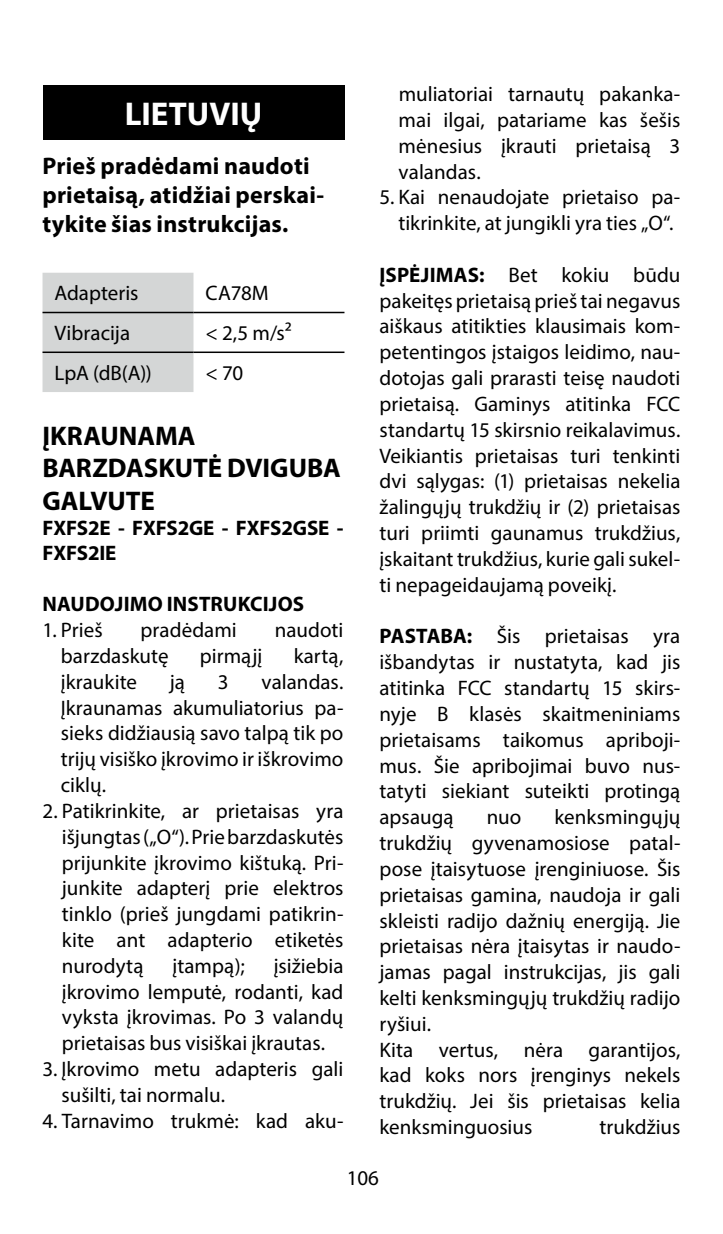
<style>
.page{position:relative;width:723px;height:1234px;background:#fff}
.page>*{position:absolute;margin:0;border:0;box-sizing:border-box;transform-origin:0 0}
.t1{font:700 33px "Myriad Pro";color:#fff}
.t2{font:700 27px/32.4px "Myriad Pro";color:#000}
.t3{font:700 24px/28.8px "Myriad Pro";letter-spacing:.01em;color:#000}
.t4{font:21px/25.8px "Myriad Pro";color:#000;text-align:justify}
.t5{font:700 21px/25.2px "Myriad Pro";letter-spacing:-.01em;color:#000}
.s1{font-family:"Myriad Pro Regular 3"}
.s2{font-weight:700}
</style>
<div class="page">
<div style="left:43px;top:85px;width:301px;height:54px;background:#000"></div>
<div style="left:43px;top:273px;width:150px;height:119px;background:#d4d6d6"></div>
<hr style="left:43px;top:312px;width:150px;height:1px;background:#000">
<hr style="left:193px;top:312px;width:151px;height:1px;background:#000">
<hr style="left:43px;top:351px;width:150px;height:2px;background:#000">
<hr style="left:193px;top:351px;width:151px;height:2px;background:#000">
<h1 class="t1" style="left:125px;top:92px;width:139px">LIETUVIŲ</h1>
<p class="t3" style="left:43px;top:151px;width:283px">Prieš pradėdami naudoti prietaisą, atidžiai perskai&shy;tykite šias instrukcijas.</p>
<p class="t4" style="left:55px;top:280px;width:86px">Adapteris</p>
<p class="t4" style="left:205px;top:280px;width:65px">CA78M</p>
<p class="t4" style="left:55px;top:320px;width:77px">Vibracija</p>
<p class="t4" style="left:205px;top:320px;width:88px">&lt; 2,5 m/s²</p>
<p class="t4" style="left:55px;top:360px;width:99px">LpA (dB(A))</p>
<p class="t4" style="left:205px;top:360px;width:39px">&lt; 70</p>
<p class="t2" style="left:43px;top:418px;width:300px">ĮKRAUNAMA<br>BARZDASKUTĖ DVIGUBA<br>GALVUTE</p>
<p class="t5" style="left:43px;top:514px;width:302px">FXFS2E - FXFS2GE - FXFS2GSE -<br>FXFS2IE</p>
<p class="t5" style="left:43px;top:590px;width:263px">NAUDOJIMO INSTRUKCIJOS</p>
<p class="t4" style="left:43px;top:616px;width:62px">1. Prieš</p>
<p class="t4" style="left:140px;top:616px;width:98px">prad<span class="s1">ė</span>dami</p>
<p class="t4" style="left:275px;top:616px;width:70px">naudoti</p>
<p class="t4" style="left:61px;top:642px;width:109px">barzdaskutę</p>
<p class="t4" style="left:200px;top:642px;width:64px">pirmąj<span class="s1">į</span></p>
<p class="t4" style="left:294px;top:642px;width:51px">kartą,</p>
<p class="t4" style="left:61px;top:668px;width:78px"><span class="s1">į</span>kraukite</p>
<p class="t4" style="left:170px;top:668px;width:17px">ją</p>
<p class="t4" style="left:218px;top:668px;width:12px">3</p>
<p class="t4" style="left:61px;top:668px;width:284px;text-indent:201px">valandas.<br><span class="s1">Į</span>kraunamas akumuliatorius pa&shy;sieks didžiausią savo talpą tik po trij<span class="s1">ų</span> visiško <span class="s1">į</span>krovimo ir iškrovimo cikl<span class="s1">ų</span>.</p>
<p class="t4" style="left:62px;top:797px;width:283px;text-indent:-19px">2. Patikrinkite, ar prietaisas yra išjungtas („O“). Prie barzdaskut<span class="s1">ė</span>s prijunkite <span class="s1">į</span>krovimo kištuką. Pri&shy;junkite adapter<span class="s1">į</span> prie elektros tinklo (prieš jungdami patikrin&shy;kite ant adapterio etiket<span class="s1">ė</span>s nurodytą</p>
<p class="t4" style="left:62px;top:952px;width:283px;text-indent:212px"><span class="s1">į</span>sižiebia <span class="s1">į</span>krovimo lemput<span class="s1">ė</span>, rodanti, kad vyksta <span class="s1">į</span>krovimas. Po 3 valand<span class="s1">ų </span>prietaisas bus visiškai <span class="s1">į</span>krautas.</p>
<p class="t4" style="left:62px;top:1055px;width:283px;text-indent:-19px">3. <span class="s1">Į</span>krovimo metu adapteris gali sušilti, tai normalu.</p>
<p class="t4" style="left:42px;top:1107px;width:302px">4. Tarnavimo trukm<span class="s1">ė</span>: kad aku-</p>
<p class="t4" style="left:172px;top:952px;width:74px"><span class="s1">į</span>tampą);</p>
<p class="t4" style="left:399px;top:81px;width:283px">muliatoriai tarnaut<span class="s1">ų</span> pakanka&shy;mai ilgai, patariame kas šešis m<span class="s1">ė</span>nesius <span class="s1">į</span>krauti prietaisą 3 valandas.</p>
<p class="t4" style="left:379px;top:184px;width:302px;text-align:center">5. Kai nenaudojate prietaiso pa&shy;tikrinkite, at jungikli yra ties „O“.</p>
<p class="t4" style="left:379px;top:261px;width:302px"><span class="s2">ĮSPĖJIMAS:</span> Bet kokiu b<span class="s1">ū</span>du pakeitęs prietaisą prieš tai negavus aiškaus atitikties klausimais kom&shy;petentingos <span class="s1">į</span>staigos leidimo, nau&shy;dotojas gali prarasti teisę naudoti prietaisą. Gaminys atitinka FCC standart<span class="s1">ų</span> 15 skirsnio reikalavimus.<br>Veikiantis prietaisas turi tenkinti dvi sąlygas: (1) prietaisas nekelia žaling<span class="s1">ų</span>j<span class="s1">ų</span> trukdži<span class="s1">ų</span> ir (2) prietaisas turi priimti gaunamus trukdžius, <span class="s1">į</span>skaitant trukdžius, kurie gali sukel&shy;ti nepageidaujamą poveik<span class="s1">į</span>.</p>
<p class="t4" style="left:379px;top:623px;width:302px"><span class="s2">PASTABA:</span> Šis prietaisas yra išbandytas ir nustatyta, kad jis atitinka FCC standart<span class="s1">ų</span> 15 skirs&shy;nyje B klas<span class="s1">ė</span>s skaitmeniniams prietaisams taikomus apriboji&shy;mus. Šie apribojimai buvo nus&shy;tatyti siekiant suteikti protingą apsaugą</p>
<p class="t4" style="left:379px;top:803px;width:302px;text-align:left;text-indent:175px">kenksming<span class="s1">ų</span>j<span class="s1">ų </span>trukdži<span class="s1">ų</span> gyvenamosiose patal&shy;pose <span class="s1">į</span>taisytuose <span class="s1">į</span>renginiuose. Šis prietaisas gamina, naudoja ir gali skleisti radijo dažni<span class="s1">ų</span> energiją. Jie prietaisas n<span class="s1">ė</span>ra <span class="s1">į</span>taisytas ir naudo&shy;jamas pagal instrukcijas, jis gali kelti kenksming<span class="s1">ų</span>j<span class="s1">ų</span> trukdži<span class="s1">ų</span> radijo ryšiui.<br>Kita vertus, n<span class="s1">ė</span>ra garantijos, kad koks nors <span class="s1">į</span>renginys nekels trukdži<span class="s1">ų</span>. Jei šis prietaisas kelia kenksminguosius</p>
<p class="t4" style="left:487px;top:803px;width:36px">nuo</p>
<p class="t4" style="left:599px;top:1113px;width:82px">trukdžius</p>
<p class="t4" style="left:347px;top:1164px;width:34px">106</p>
</div>
